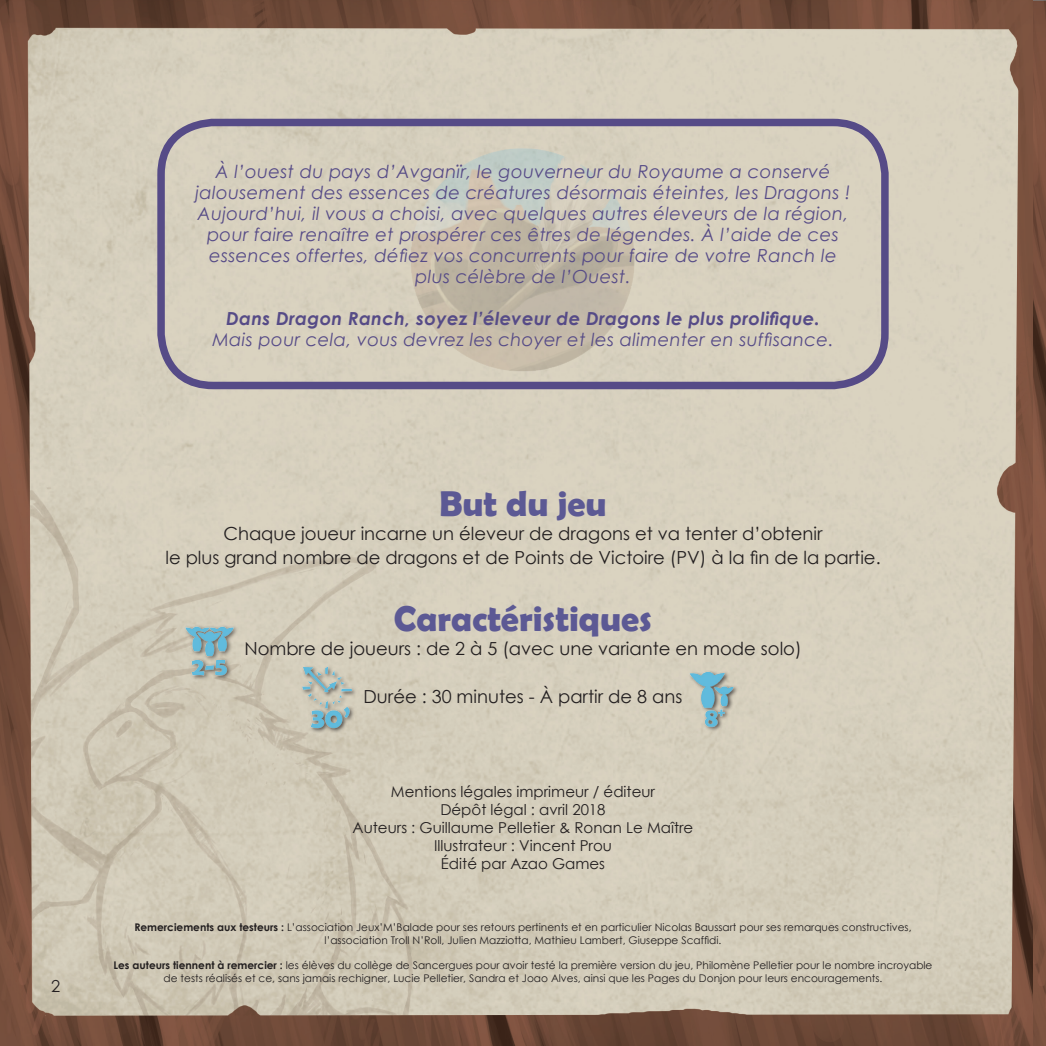
<style>
.page{position:relative;width:1046px;height:1046px;background:#fff}
.page>*{position:absolute;margin:0;border:0;box-sizing:border-box;transform-origin:0 0}
.t1{font:700 36px "Berlin Sans FB Demi";color:#5c5994}
.t2{font:italic 18px/21px "Century Gothic";letter-spacing:.02em;color:#564b87;text-align:center}
.t3{font:18px/24px "Century Gothic";color:#231f20;text-align:center}
.t4{font:italic 700 18px "Century Gothic";letter-spacing:.02em;color:#564b87}
.t5{font:16.5px "Century Gothic";color:#231f20}
.t6{font:15px/18px "Century Gothic";color:#231f20;text-align:center}
.t7{font:10.5px/12.6px "Century Gothic";color:#231f20;text-align:center}
.s1{font-weight:700}
</style>
<div class="page">
<img style="left:0;top:0;width:1046px;height:1046px">
<div style="left:157px;top:119px;width:732px;height:270px;border:8px solid #564b87;border-radius:52px"></div>
<img style="left:288px;top:659px;width:79px;height:85px">
<img style="left:172px;top:607px;width:74px;height:87px">
<img style="left:683px;top:665px;width:62px;height:74px">
<img style="left:385px;top:121px;width:276px;height:277px">
<p class="t2" style="left:196px;top:160px;width:657px">à l’ouest du pays d’Avganïr, le gouverneur du Royaume a conservé jalousement des essences de créatures désormais éteintes, les Dragons !<br>Aujourd’hui, il vous a choisi, avec quelques autres éleveurs de la région, pour faire renaître et prospérer ces êtres de légendes. à l’aide de ces essences offertes, défiez vos concurrents pour faire de votre Ranch le plus célèbre de l’Ouest.</p>
<h2 class="t4" style="left:226px;top:305px;width:595px">Dans Dragon Ranch, soyez l’éleveur de Dragons le plus prolifique.</h2>
<h2 class="t2" style="left:212px;top:328px;width:623px">Mais pour cela, vous devrez les choyer et les alimenter en suffisance.</h2>
<h3 class="t5" style="left:51px;top:974px;width:11px">2</h3>
<h1 class="t1" style="left:440px;top:483px;width:168px">But du jeu</h1>
<h2 class="t3" style="left:165px;top:521px;width:717px">Chaque joueur incarne un éleveur de dragons et va tenter d’obtenir<br>le plus grand nombre de dragons et de Points de Victoire (PV) à la fin de la partie.</h2>
<h1 class="t1" style="left:394px;top:598px;width:260px">Caractéristiques</h1>
<h2 class="t3" style="left:244px;top:636px;width:559px">Nombre de joueurs : de 2 à 5 (avec une variante en mode solo)</h2>
<h2 class="t3" style="left:364px;top:684px;width:320px">Durée : 30 minutes - à partir de 8 ans</h2>
<h3 class="t6" style="left:353px;top:783px;width:342px">Mentions légales imprimeur / éditeur<br>Dépôt légal : avril 2018<br>Auteurs : Guillaume Pelletier &amp; Ronan Le Maître<br>Illustrateur : Vincent Prou<br>Édité par Azao Games</h3>
<p class="t7" style="left:134px;top:921px;width:779px"><span class="s1">Remerciements aux testeurs :</span> L’association Jeux’M’Balade pour ses retours pertinents et en particulier Nicolas Baussart pour ses remarques constructives, l’association Troll N’Roll, Julien Mazziotta, Mathieu Lambert, Giuseppe Scaffidi.</p>
<p class="t7" style="left:114px;top:959px;width:820px"><span class="s1">Les auteurs tiennent à remercier :</span> les élèves du collège de Sancergues pour avoir testé la première version du jeu, Philomène Pelletier pour le nombre incroyable de tests réalisés et ce, sans jamais rechigner, Lucie Pelletier, Sandra et Joao Alves, ainsi que les Pages du Donjon pour leurs encouragements.</p>
</div>
